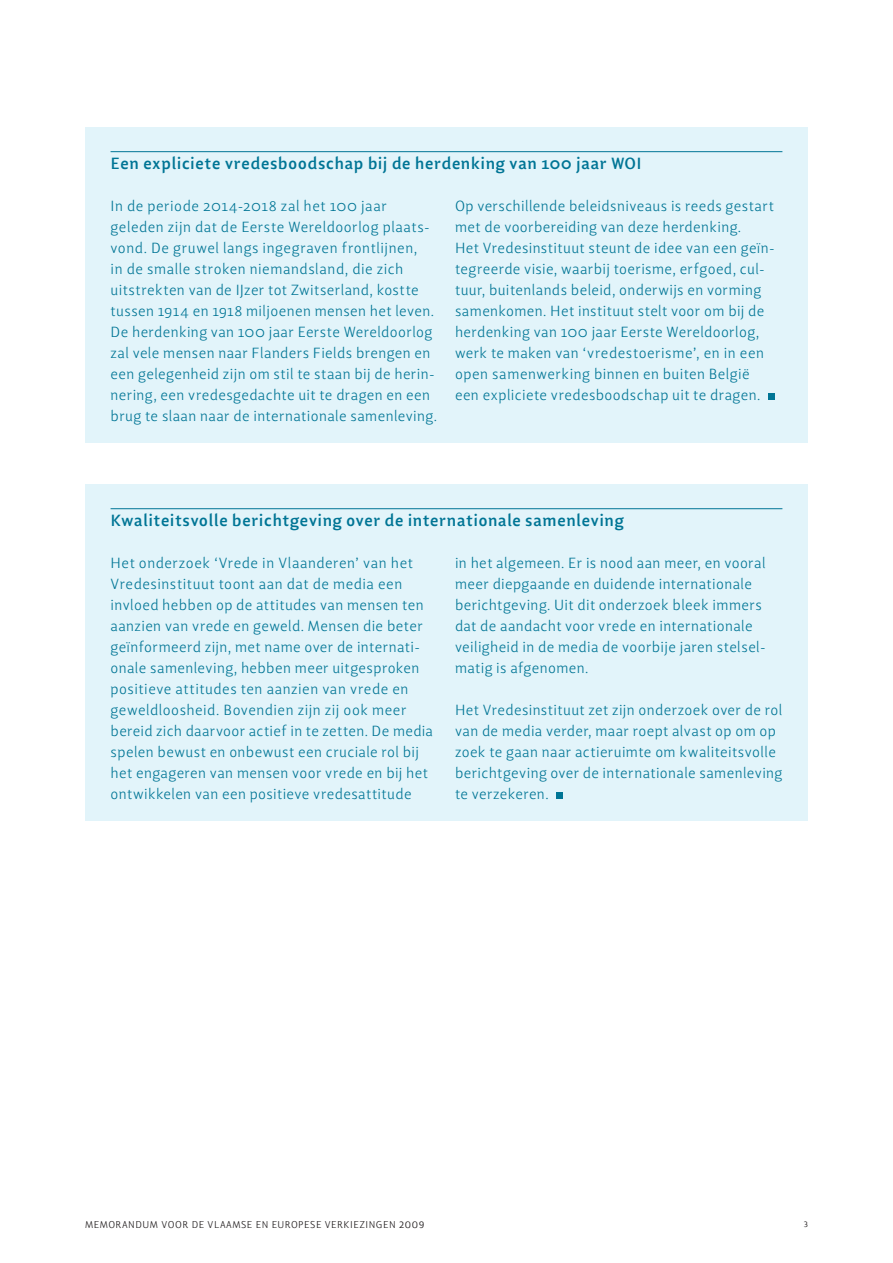
<style>
.page{position:relative;width:893px;height:1263px;background:#fff}
.page>*{position:absolute;margin:0;border:0;box-sizing:border-box;transform-origin:0 0}
.t1{font:700 16.5px "Lisboa OSF";letter-spacing:.02em;color:#007595}
.t2{font:300 15px/21px "Lisboa OSF";letter-spacing:.03em;color:#007595}
.t3{font:300 10.2px "Lisboa SC";letter-spacing:.05em;color:#231f20}
.s1{font-size:12px}
</style>
<div class="page">
<div style="left:85px;top:484px;width:723px;height:336px;background:#e2f4fa"></div>
<hr style="left:111px;top:508px;width:671px;height:1px;background:#007595">
<svg style="left:556px;top:793px;width:6px;height:6px"></svg>
<div style="left:85px;top:127px;width:723px;height:315px;background:#e2f4fa"></div>
<hr style="left:111px;top:151px;width:671px;height:1px;background:#007595">
<svg style="left:768px;top:394px;width:6px;height:6px"></svg>
<p class="t1" style="left:111px;top:153px;width:533px">Een expliciete vredesboodschap bij de herdenking van 100 jaar WOI</p>
<p class="t2" style="left:111px;top:195px;width:328px">In de periode 2014-2018 zal het 100 jaar geleden zijn dat de Eerste Wereldoorlog plaats&shy;vond. De gruwel langs ingegraven frontlijnen,<br>in de smalle stroken niemandsland, die zich uitstrekten van de IJzer tot Zwitserland, kostte tussen 1914 en 1918 miljoenen mensen het leven.<br>De herdenking van 100 jaar Eerste Wereldoorlog zal vele mensen naar Flanders Fields brengen en een gelegenheid zijn om stil te staan bij de herin&shy;nering, een vredesgedachte uit te dragen en een brug te slaan naar de internationale samenleving.</p>
<p class="t2" style="left:455px;top:195px;width:321px">Op verschillende beleidsniveaus is reeds gestart met de voorbereiding van deze herdenking.<br>Het Vredesinstituut steunt de idee van een geïn&shy;tegreerde visie, waarbij toerisme, erfgoed, cul&shy;tuur, buitenlands beleid, onderwijs en vorming samenkomen. Het instituut stelt voor om bij de herdenking van 100 jaar Eerste Wereldoorlog, werk te maken van ‘vredestoerisme’, en in een open samenwerking binnen en buiten België een expliciete vredesboodschap uit te dragen.</p>
<p class="t1" style="left:111px;top:510px;width:515px">Kwaliteitsvolle berichtgeving over de internationale samenleving</p>
<p class="t2" style="left:111px;top:552px;width:324px">Het onderzoek ‘Vrede in Vlaanderen’ van het Vredesinstituut toont aan dat de media een invloed hebben op de attitudes van mensen ten aanzien van vrede en geweld. Mensen die beter geïnformeerd zijn, met name over de internati&shy;onale samenleving, hebben meer uitgesproken positieve attitudes ten aanzien van vrede en geweldloosheid. Bovendien zijn zij ook meer bereid zich daarvoor actief in te zetten. De media spelen bewust en onbewust een cruciale rol bij het engageren van mensen voor vrede en bij het ontwikkelen van een positieve vredesattitude</p>
<p class="t2" style="left:455px;top:552px;width:312px">in het algemeen. Er is nood aan meer, en vooral meer diepgaande en duidende internationale berichtgeving. Uit dit onderzoek bleek immers dat de aandacht voor vrede en internationale veiligheid in de media de voorbije jaren stelsel&shy;matig is afgenomen.</p>
<p class="t2" style="left:455px;top:699px;width:329px">Het Vredesinstituut zet zijn onderzoek over de rol van de media verder, maar roept alvast op om op zoek te gaan naar actieruimte om kwaliteitsvolle berichtgeving over de internationale samenleving te verzekeren.</p>
<p class="t3" style="left:85px;top:1219px;width:341px">MEMORANDUM VOOR DE VLAAMSE EN EUROPESE VERKIEZINGEN <span class="s1">2009</span></p>
<p class="t3" style="left:804px;top:1217px;width:6px">3</p>
</div>
